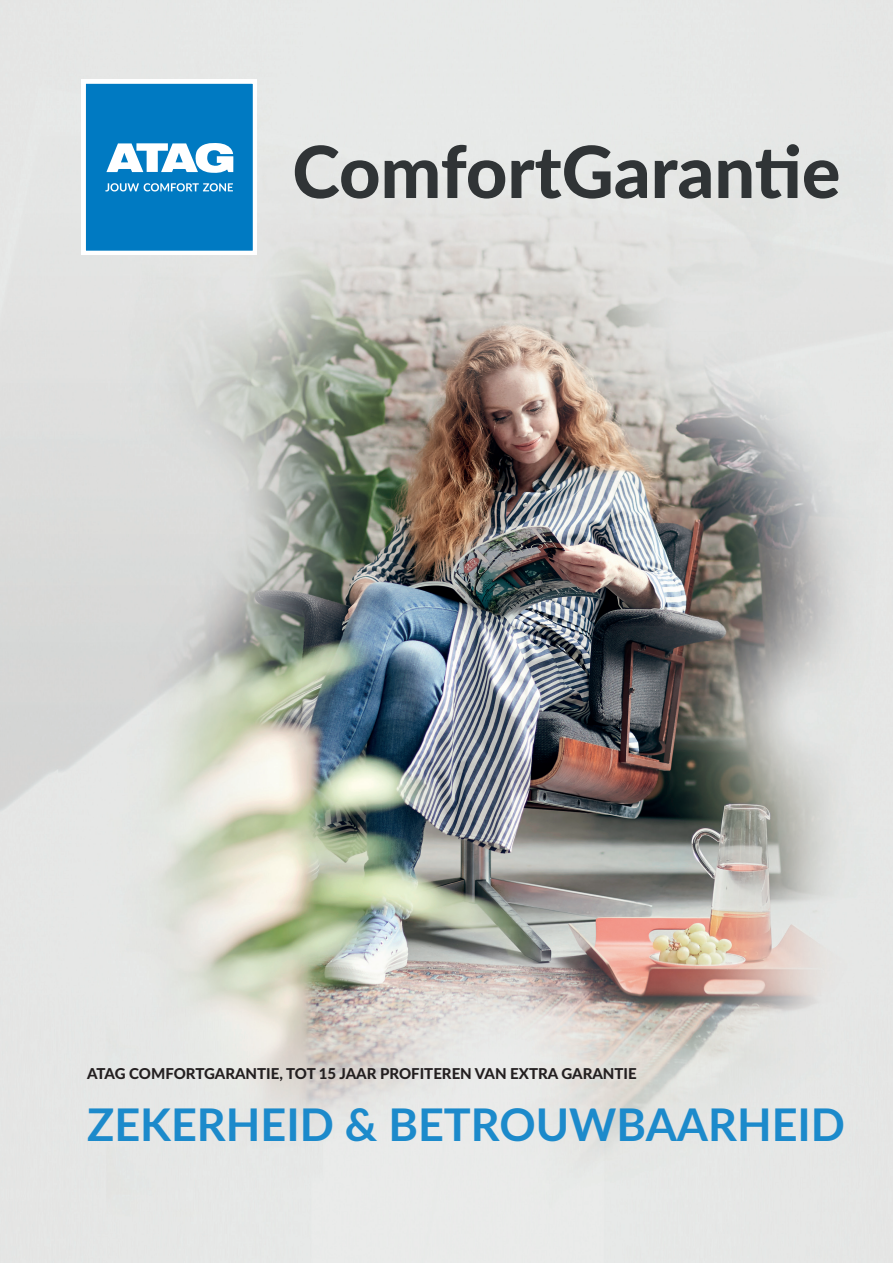
<style>
.page{position:relative;width:893px;height:1263px;background:#fff}
.page>*{position:absolute;margin:0;border:0;box-sizing:border-box;transform-origin:0 0}
.t1{font:800 72px "Lato";color:#303436}
.t2{font:700 45px "Lato";color:#1c8acb}
.t3{font:800 15px "Lato";color:#231f20}
</style>
<div class="page">
<img style="left:0;top:0;width:893px;height:1263px">
<div style="left:81px;top:79px;width:176px;height:176px;background:#fff"></div>
<div style="left:85px;top:83px;width:168px;height:168px;background:#007ac2"></div>
<div style="left:85px;top:83px;width:168px;height:168px;border:1px solid #fff"></div>
<svg style="left:106px;top:143px;width:127px;height:30px"></svg>
<svg style="left:105px;top:183px;width:128px;height:8px"></svg>
<h1 class="t1" style="left:292px;top:118px;width:550px">ComfortGarantie</h1>
<p class="t3" style="left:87px;top:1063px;width:551px">ATAG COMFORTGARANTIE, TOT 15 JAAR PROFITEREN VAN EXTRA GARANTIE</p>
<h2 class="t2" style="left:87px;top:1091px;width:759px">ZEKERHEID &amp; BETROUWBAARHEID</h2>
</div>
